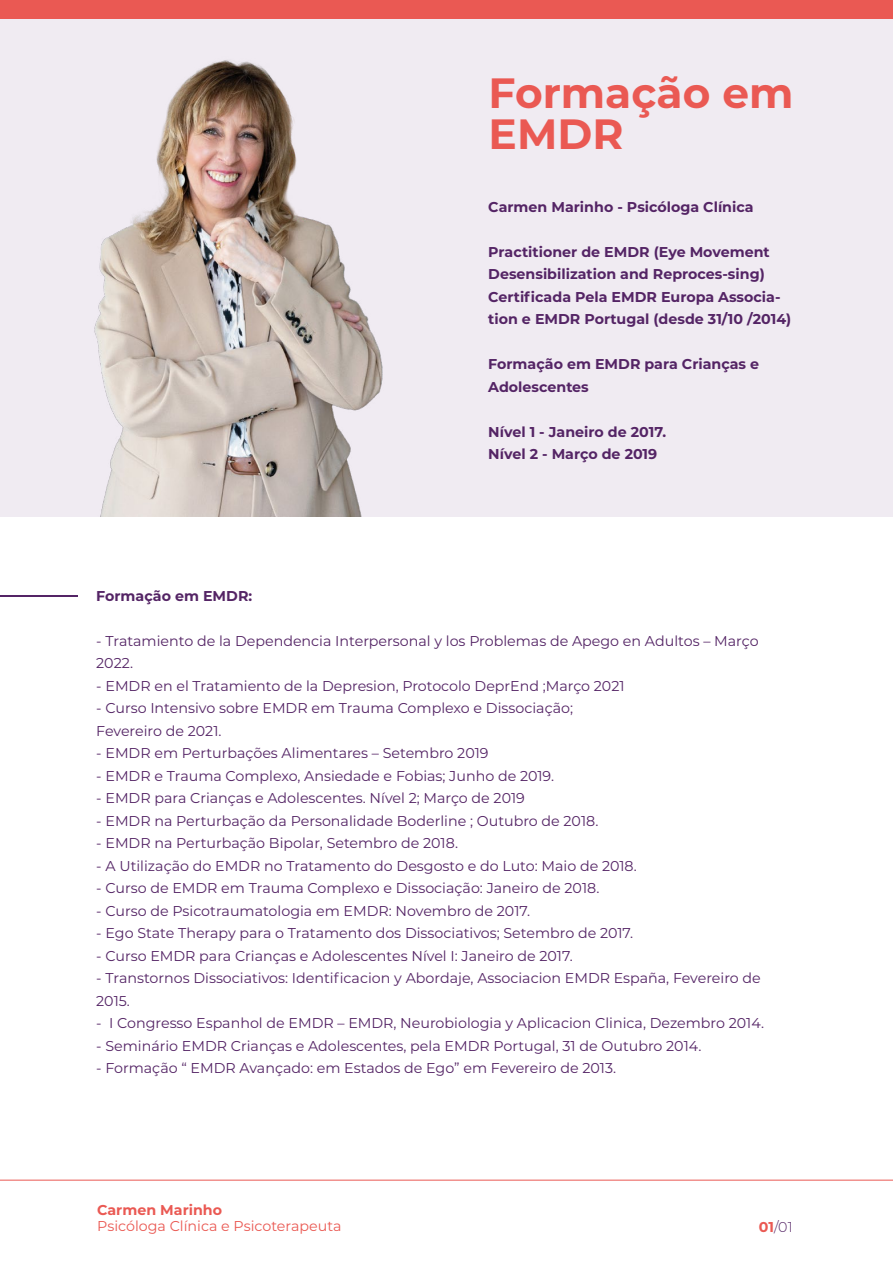
<style>
.page{position:relative;width:893px;height:1263px;background:#fff}
.page>*{position:absolute;margin:0;border:0;box-sizing:border-box;transform-origin:0 0}
.t1{font:700 42.3px/41px "Montserrat";color:#ea5953}
.t2{font:14.25px/22.5px "Montserrat";color:#542465}
.t3{font:700 14.25px/22.5px "Montserrat";color:#542465}
.t4{font:14.25px "Montserrat";color:#ea5953}
.t5{font:700 14.25px "Montserrat";color:#ea5953}
.t6{font:300 14.25px "Montserrat";color:#542465}
.s1{font-weight:700;color:#ea5953}
</style>
<div class="page">
<div style="left:0;top:0;width:893px;height:516px;background:#f0ebf2"></div>
<img style="left:94px;top:60px;width:289px;height:456px">
<div style="left:0;top:0;width:893px;height:19px;background:#ea5953"></div>
<hr style="left:0;top:1180px;width:893px;height:1px;background:#ea5953">
<hr style="left:0;top:595px;width:78px;height:2px;background:#542465">
<h1 class="t1" style="left:489px;top:71px;width:306px">Formação em<br>EMDR</h1>
<p class="t3" style="left:488px;top:195px;width:267px">Carmen Marinho - Psicóloga Clínica</p>
<p class="t3" style="left:488px;top:240px;width:304px">Practitioner de EMDR (Eye Movement Desensibilization and Reproces-sing)<br>Certificada Pela EMDR Europa Associa&shy;tion e EMDR Portugal (desde 31/10 /2014)</p>
<p class="t3" style="left:488px;top:352px;width:272px">Formação em EMDR para Crianças e<br>Adolescentes</p>
<p class="t3" style="left:488px;top:420px;width:179px">Nível 1 - Janeiro de 2017.<br>Nível 2 - Março de 2019</p>
<p class="t3" style="left:96px;top:583px;width:157px">Formação em EMDR:</p>
<p class="t2" style="left:96px;top:629px;width:664px">- Tratamiento de la Dependencia Interpersonal y los Problemas de Apego en Adultos – Março<br>2022.</p>
<p class="t2" style="left:96px;top:674px;width:530px">- EMDR en el Tratamiento de la Depresion, Protocolo DeprEnd ;Março 2021</p>
<p class="t2" style="left:96px;top:696px;width:478px">- Curso Intensivo sobre EMDR em Trauma Complexo e Dissociação;<br>Fevereiro de 2021.</p>
<p class="t2" style="left:96px;top:741px;width:394px">- EMDR em Perturbações Alimentares – Setembro 2019</p>
<p class="t2" style="left:96px;top:764px;width:459px">- EMDR e Trauma Complexo, Ansiedade e Fobias; Junho de 2019.</p>
<p class="t2" style="left:96px;top:786px;width:430px">- EMDR para Crianças e Adolescentes. Nível 2; Março de 2019</p>
<p class="t2" style="left:96px;top:809px;width:504px">- EMDR na Perturbação da Personalidade Boderline ; Outubro de 2018.</p>
<p class="t2" style="left:96px;top:831px;width:363px">- EMDR na Perturbação Bipolar, Setembro de 2018.</p>
<p class="t2" style="left:96px;top:854px;width:542px">- A Utilização do EMDR no Tratamento do Desgosto e do Luto: Maio de 2018.</p>
<p class="t2" style="left:96px;top:876px;width:505px">- Curso de EMDR em Trauma Complexo e Dissociação: Janeiro de 2018.</p>
<p class="t2" style="left:96px;top:899px;width:435px">- Curso de Psicotraumatologia em EMDR: Novembro de 2017.</p>
<p class="t2" style="left:96px;top:921px;width:538px">- Ego State Therapy para o Tratamento dos Dissociativos; Setembro de 2017.</p>
<p class="t2" style="left:96px;top:944px;width:478px">- Curso EMDR para Crianças e Adolescentes Nível I: Janeiro de 2017.</p>
<p class="t2" style="left:96px;top:966px;width:666px">- Transtornos Dissociativos: Identificacion y Abordaje, Associacion EMDR España, Fevereiro de<br>2015.</p>
<p class="t2" style="left:96px;top:1011px;width:669px">- I Congresso Espanhol de EMDR – EMDR, Neurobiologia y Aplicacion Clinica, Dezembro 2014.</p>
<p class="t2" style="left:96px;top:1034px;width:607px">- Seminário EMDR Crianças e Adolescentes, pela EMDR Portugal, 31 de Outubro 2014.</p>
<p class="t2" style="left:96px;top:1056px;width:521px">- Formação “ EMDR Avançado: em Estados de Ego” em Fevereiro de 2013.</p>
<p class="t5" style="left:97px;top:1199px;width:127px">Carmen Marinho</p>
<p class="t4" style="left:97px;top:1216px;width:246px">Psicóloga Clínica e Psicoterapeuta</p>
<p class="t6" style="left:759px;top:1217px;width:35px"><span class="s1">01</span>/01</p>
</div>
